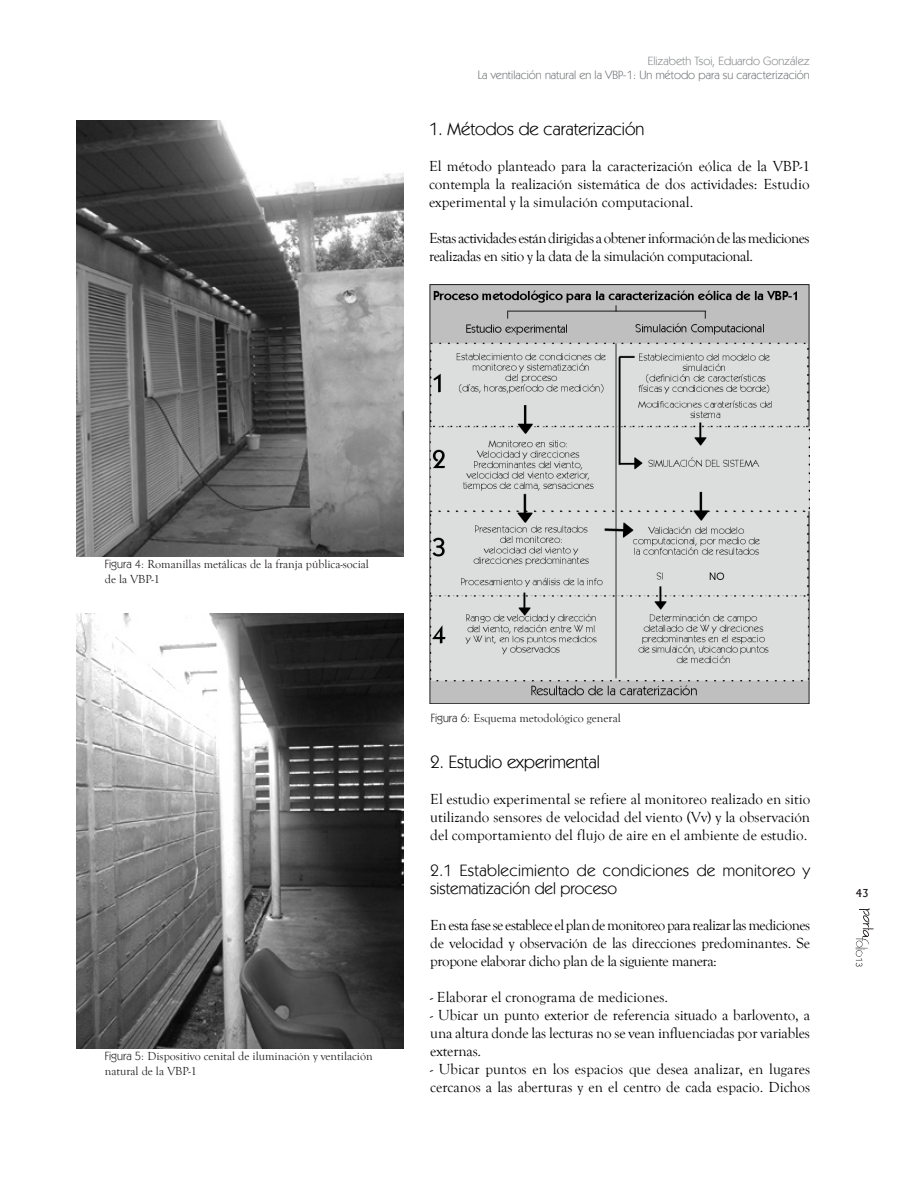
<style>
.page{position:relative;width:918px;height:1179px;background:#fff}
.page>*{position:absolute;margin:0;border:0;box-sizing:border-box;transform-origin:0 0}
.Plain_Text{font:18px "Kabel IT Cby BT";color:#000}
.Plain_Text-2{font:16.5px/18px "Kabel IT Cby BT";letter-spacing:.025em;color:#000}
.Plain_Text-3{font:15px/18px "Goudy Old Style T";letter-spacing:-.01em;color:#000;text-align:justify}
.Plain_Text-4{font:15px/18px "Goudy Old Style T";letter-spacing:-.04em;color:#000}
.Body_Text_3{font:12px "Goudy Old Style T";color:#231f20}
.t1{font:12px "Kabel IT Cby BT";color:#76787b}
.t2{font:12px "Kabel IT Cby BT";color:#8a8c8f}
.t3{font:500 10.5px "Albertus";color:#231f20}
.s1{font-family:"Kabel IT Cby BT"}
</style>
<div class="page">
<svg style="left:855px;top:908px;width:18px;height:58px"></svg>
<img style="left:76px;top:120px;width:328px;height:436px">
<img style="left:76px;top:613px;width:327px;height:435px">
<img style="left:429px;top:285px;width:380px;height:418px">
<p class="t2" style="left:647px;top:53px;width:163px">Elizabeth Tsoi, Eduardo González</p>
<p class="t1" style="left:477px;top:68px;width:333px">La ventilación natural en la VBP-1: Un método para su caracterización</p>
<p class="Plain_Text" style="left:429px;top:117px;width:217px">1. Métodos de caraterización</p>
<p class="Plain_Text-3" style="left:429px;top:157px;width:382px">El método planteado para la caracterización eólica de la VBP-1 contempla la realización sistemática de dos actividades: Estudio experimental y la simulación computacional.</p>
<p class="Plain_Text-4" style="left:429px;top:229px;width:382px">Estas actividades están dirigidas a obtener información de las mediciones realizadas en sitio y la data de la simulación computacional.</p>
<p class="Body_Text_3" style="left:105px;top:558px;width:266px"><span class="s1">Figura 4:</span> Romanillas metálicas de la franja pública-social</p>
<p class="Body_Text_3" style="left:105px;top:572px;width:56px">de la VBP-1</p>
<p class="Body_Text_3" style="left:105px;top:1050px;width:269px"><span class="s1">Figura 5:</span> Dispositivo cenital de iluminación y ventilación</p>
<p class="Body_Text_3" style="left:105px;top:1064px;width:93px">natural de la VBP-1</p>
<p class="Body_Text_3" style="left:430px;top:711px;width:192px"><span class="s1">Figura 6:</span> Esquema metodológico general</p>
<p class="Plain_Text" style="left:430px;top:751px;width:171px">2. Estudio experimental</p>
<p class="Plain_Text-3" style="left:430px;top:791px;width:381px">El estudio experimental se refiere al monitoreo realizado en sitio utilizando sensores de velocidad del viento (Vv) y la observación del comportamiento del flujo de aire en el ambiente de estudio.</p>
<p class="Plain_Text-2" style="left:430px;top:861px;width:381px">2.1 Establecimiento de condiciones de monitoreo y sistematización del proceso</p>
<p class="Plain_Text-3" style="left:430px;top:917px;width:381px">En esta fase se establece el plan de monitoreo para realizar las mediciones de velocidad y observación de las direcciones predominantes. Se propone elaborar dicho plan de la siguiente manera:</p>
<p class="Plain_Text-3" style="left:430px;top:989px;width:239px">- Elaborar el cronograma de mediciones.</p>
<p class="Plain_Text-3" style="left:430px;top:1007px;width:381px">- Ubicar un punto exterior de referencia situado a barlovento, a una altura donde las lecturas no se vean influenciadas por variables externas.</p>
<p class="Plain_Text-3" style="left:430px;top:1061px;width:381px">- Ubicar puntos en los espacios que desea analizar, en lugares cercanos a las aberturas y en el centro de cada espacio. Dichos</p>
<p class="t3" style="left:855px;top:886px;width:15px">43</p>
</div>
